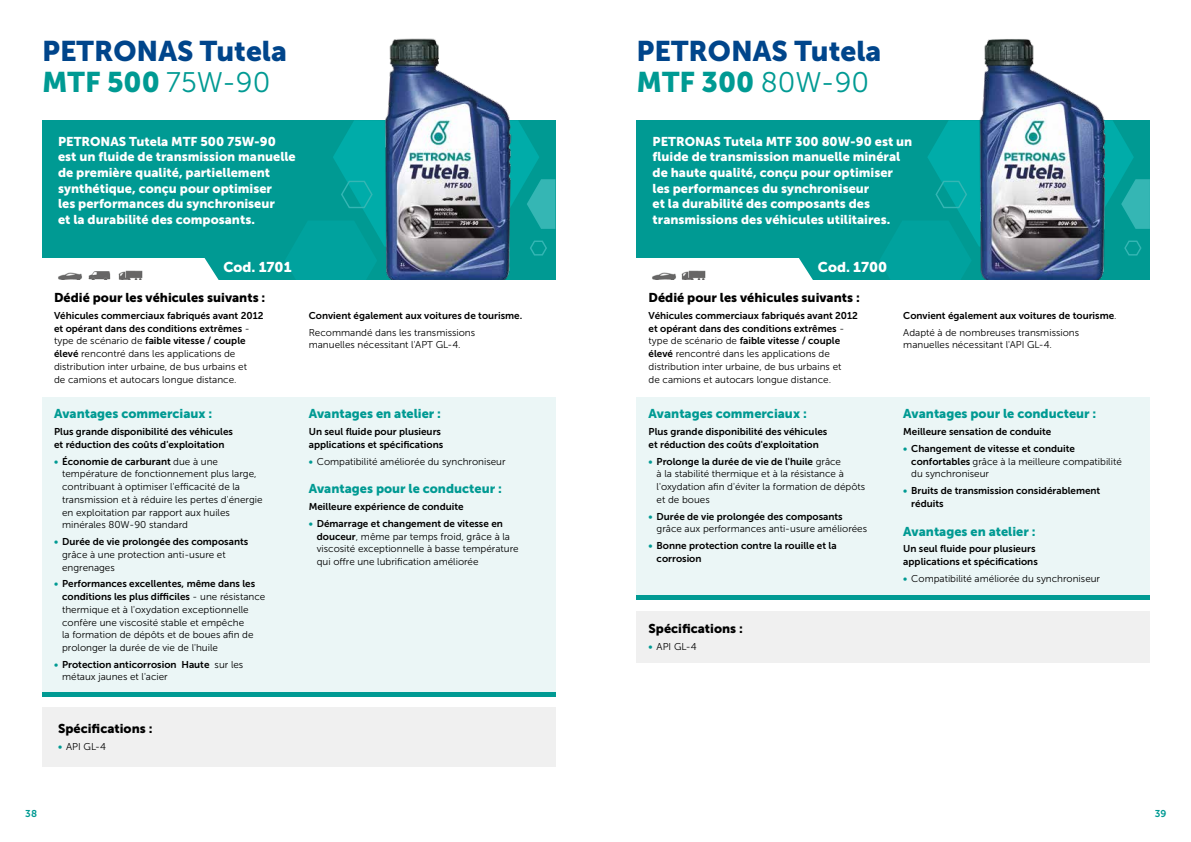
<style>
.page{position:relative;width:1191px;height:842px;background:#fff}
.page>*{position:absolute;margin:0;border:0;box-sizing:border-box;transform-origin:0 0}
.t1{font:28.3px/31.1px "Museo Sans 900";color:#00458b}
.t2{font:14.1px "Museo Sans 900";color:#fff}
.t3{font:12.7px/15.6px "Museo Sans 900";color:#fff}
.t4{font:12.7px "Museo Sans 900";color:#009a93}
.t5{font:12.7px "Museo Sans 900";color:#000}
.t6{font:9.9px/12.7px "Museo Sans 300";color:#000}
.t7{font:9.9px/12.7px "Museo Sans 700";color:#000}
.t8{font:9.9px "Museo Sans 700";color:#009a93}
.s1{color:#009a93}
.s2{font-family:"Museo Sans 300";color:#009a93}
.s3{font-family:"Museo Sans 300"}
.s4{font-family:"Museo Sans 700"}
.s5{font-family:"Museo Sans 700";color:#009a93}
</style>
<div class="page">
<div style="left:636px;top:120px;width:513px;height:161px;background:#009a93"></div>
<svg style="left:879px;top:120px;width:270px;height:161px"></svg>
<div style="left:636px;top:397px;width:513px;height:201px;background:#ebf6f6"></div>
<hr style="left:636px;top:595px;width:513px;height:4px;background:#009a93">
<div style="left:636px;top:611px;width:513px;height:52px;background:#f0f0f0"></div>
<img style="left:967px;top:39px;width:141px;height:242px">
<div style="left:42px;top:120px;width:513px;height:161px;background:#009a93"></div>
<svg style="left:285px;top:120px;width:270px;height:161px"></svg>
<div style="left:42px;top:397px;width:513px;height:298px;background:#ebf6f6"></div>
<hr style="left:42px;top:692px;width:513px;height:4px;background:#009a93">
<div style="left:42px;top:707px;width:513px;height:60px;background:#f0f0f0"></div>
<img style="left:377px;top:38px;width:136px;height:243px">
<svg style="left:42px;top:258px;width:191px;height:23px;background:#dbf0ef"></svg>
<svg style="left:636px;top:258px;width:192px;height:23px;background:#ddf1f0"></svg>
<img style="left:57px;top:267px;width:25px;height:14px">
<img style="left:651px;top:267px;width:25px;height:14px">
<img style="left:87px;top:268px;width:25px;height:13px">
<img style="left:118px;top:267px;width:26px;height:14px">
<img style="left:680px;top:267px;width:27px;height:14px">
<h1 class="t1" style="left:42px;top:36px;width:246px">PETRONAS Tutela<br><span class="s1">MTF 500</span> <span class="s2">75W-90</span></h1>
<p class="t3" style="left:58px;top:134px;width:239px">PETRONAS Tutela MTF 500 75W-90 est un fluide de transmission manuelle de première qualité, partiellement synthétique, conçu pour optimiser<br>les performances du synchroniseur<br>et la durabilité des composants.</p>
<h2 class="t2" style="left:223px;top:259px;width:70px">Cod. 1701</h2>
<p class="t5" style="left:54px;top:291px;width:213px">Dédié pour les véhicules suivants :</p>
<p class="t7" style="left:54px;top:309px;width:211px">Véhicules commerciaux fabriqués avant 2012 et opérant dans des conditions extrêmes <span class="s3">- type de scénario de</span> faible vitesse / couple</p>
<p class="t6" style="left:54px;top:347px;width:194px"><span class="s4">élevé</span> rencontré dans les applications de distribution inter urbaine, de bus urbains et de camions et autocars longue distance.</p>
<p class="t4" style="left:54px;top:407px;width:160px">Avantages commerciaux :</p>
<p class="t7" style="left:54px;top:425px;width:180px">Plus grande disponibilité des véhicules et réduction des coûts d'exploitation</p>
<p class="t7" style="left:54px;top:455px;width:165px"><span class="s1">•</span> Économie de carburant <span class="s3">due à une</span></p>
<p class="t6" style="left:62px;top:468px;width:202px">température de fonctionnement plus large, contribuant à optimiser l'efficacité de la transmission et à réduire les pertes d'énergie en exploitation par rapport aux huiles minérales 80W-90 standard</p>
<p class="t7" style="left:54px;top:535px;width:196px"><span class="s1">•</span> Durée de vie prolongée des composants</p>
<p class="t6" style="left:62px;top:548px;width:165px">grâce à une protection anti-usure et engrenages</p>
<p class="t7" style="left:62px;top:577px;width:205px;text-indent:-8px"><span class="s1">•</span> Performances excellentes, même dans les conditions les plus difficiles <span class="s3">- une résistance</span></p>
<p class="t6" style="left:62px;top:603px;width:193px">thermique et à l'oxydation exceptionnelle confère une viscosité stable et empêche la formation de dépôts et de boues afin de prolonger la durée de vie de l'huile</p>
<p class="t7" style="left:54px;top:658px;width:191px"><span class="s1">•</span> Protection anticorrosion Haute <span class="s3">sur les</span></p>
<p class="t6" style="left:62px;top:671px;width:107px">métaux jaunes et l'acier</p>
<p class="t7" style="left:309px;top:309px;width:215px">Convient également aux voitures de tourisme.</p>
<p class="t6" style="left:309px;top:326px;width:168px">Recommandé dans les transmissions manuelles nécessitant l'APT GL-4.</p>
<p class="t4" style="left:309px;top:407px;width:134px">Avantages en atelier :</p>
<p class="t7" style="left:309px;top:425px;width:136px">Un seul fluide pour plusieurs applications et spécifications</p>
<p class="t6" style="left:309px;top:455px;width:198px"><span class="s5">•</span> Compatibilité améliorée du synchroniseur</p>
<p class="t4" style="left:309px;top:482px;width:195px">Avantages pour le conducteur :</p>
<p class="t7" style="left:309px;top:500px;width:156px">Meilleure expérience de conduite</p>
<p class="t7" style="left:309px;top:517px;width:196px"><span class="s1">•</span> Démarrage et changement de vitesse en</p>
<p class="t6" style="left:317px;top:530px;width:203px"><span class="s4">douceur</span>, même par temps froid, grâce à la viscosité exceptionnelle à basse température qui offre une lubrification améliorée</p>
<p class="t5" style="left:58px;top:721px;width:96px">Spécifications :</p>
<p class="t6" style="left:58px;top:740px;width:49px"><span class="s5">•</span> API GL-4</p>
<h1 class="t1" style="left:636px;top:36px;width:246px">PETRONAS Tutela<br><span class="s1">MTF 300</span> <span class="s2">80W-90</span></h1>
<p class="t3" style="left:652px;top:134px;width:261px">PETRONAS Tutela MTF 300 80W-90 est un fluide de transmission manuelle minéral de haute qualité, conçu pour optimiser les performances du synchroniseur<br>et la durabilité des composants des transmissions des véhicules utilitaires.</p>
<h2 class="t2" style="left:818px;top:259px;width:71px">Cod. 1700</h2>
<p class="t5" style="left:648px;top:291px;width:213px">Dédié pour les véhicules suivants :</p>
<p class="t7" style="left:648px;top:309px;width:211px">Véhicules commerciaux fabriqués avant 2012 et opérant dans des conditions extrêmes <span class="s3">- type de scénario de</span> faible vitesse / couple</p>
<p class="t6" style="left:648px;top:347px;width:194px"><span class="s4">élevé</span> rencontré dans les applications de distribution inter urbaine, de bus urbains et de camions et autocars longue distance.</p>
<p class="t4" style="left:648px;top:407px;width:160px">Avantages commerciaux :</p>
<p class="t7" style="left:648px;top:425px;width:180px">Plus grande disponibilité des véhicules et réduction des coûts d'exploitation</p>
<p class="t7" style="left:648px;top:455px;width:194px"><span class="s1">•</span> Prolonge la durée de vie de l'huile <span class="s3">grâce</span></p>
<p class="t6" style="left:656px;top:468px;width:210px">à la stabilité thermique et à la résistance à l'oxydation afin d'éviter la formation de dépôts et de boues</p>
<p class="t7" style="left:648px;top:510px;width:196px"><span class="s1">•</span> Durée de vie prolongée des composants</p>
<p class="t6" style="left:656px;top:523px;width:212px">grâce aux performances anti-usure améliorées</p>
<p class="t7" style="left:656px;top:539px;width:182px;text-indent:-8px"><span class="s1">•</span> Bonne protection contre la rouille et la corrosion</p>
<p class="t5" style="left:648px;top:621px;width:96px">Spécifications :</p>
<p class="t6" style="left:648px;top:640px;width:49px"><span class="s5">•</span> API GL-4</p>
<p class="t7" style="left:903px;top:309px;width:215px">Convient également aux voitures de tourisme<span class="s3">.</span></p>
<p class="t6" style="left:903px;top:326px;width:177px">Adapté à de nombreuses transmissions manuelles nécessitant l'API GL-4.</p>
<p class="t4" style="left:903px;top:407px;width:195px">Avantages pour le conducteur :</p>
<p class="t7" style="left:903px;top:425px;width:150px">Meilleure sensation de conduite</p>
<p class="t7" style="left:903px;top:442px;width:173px"><span class="s1">•</span> Changement de vitesse et conduite</p>
<p class="t6" style="left:911px;top:455px;width:212px"><span class="s4">confortables</span> grâce à la meilleure compatibilité du synchroniseur</p>
<p class="t7" style="left:911px;top:484px;width:191px;text-indent:-8px"><span class="s1">•</span> Bruits de transmission considérablement réduits</p>
<p class="t4" style="left:903px;top:524px;width:134px">Avantages en atelier :</p>
<p class="t7" style="left:903px;top:543px;width:136px">Un seul fluide pour plusieurs applications et spécifications</p>
<p class="t6" style="left:903px;top:572px;width:198px"><span class="s5">•</span> Compatibilité améliorée du synchroniseur</p>
<p class="t8" style="left:25px;top:808px;width:13px">38</p>
<p class="t8" style="left:1154px;top:808px;width:13px">39</p>
</div>
